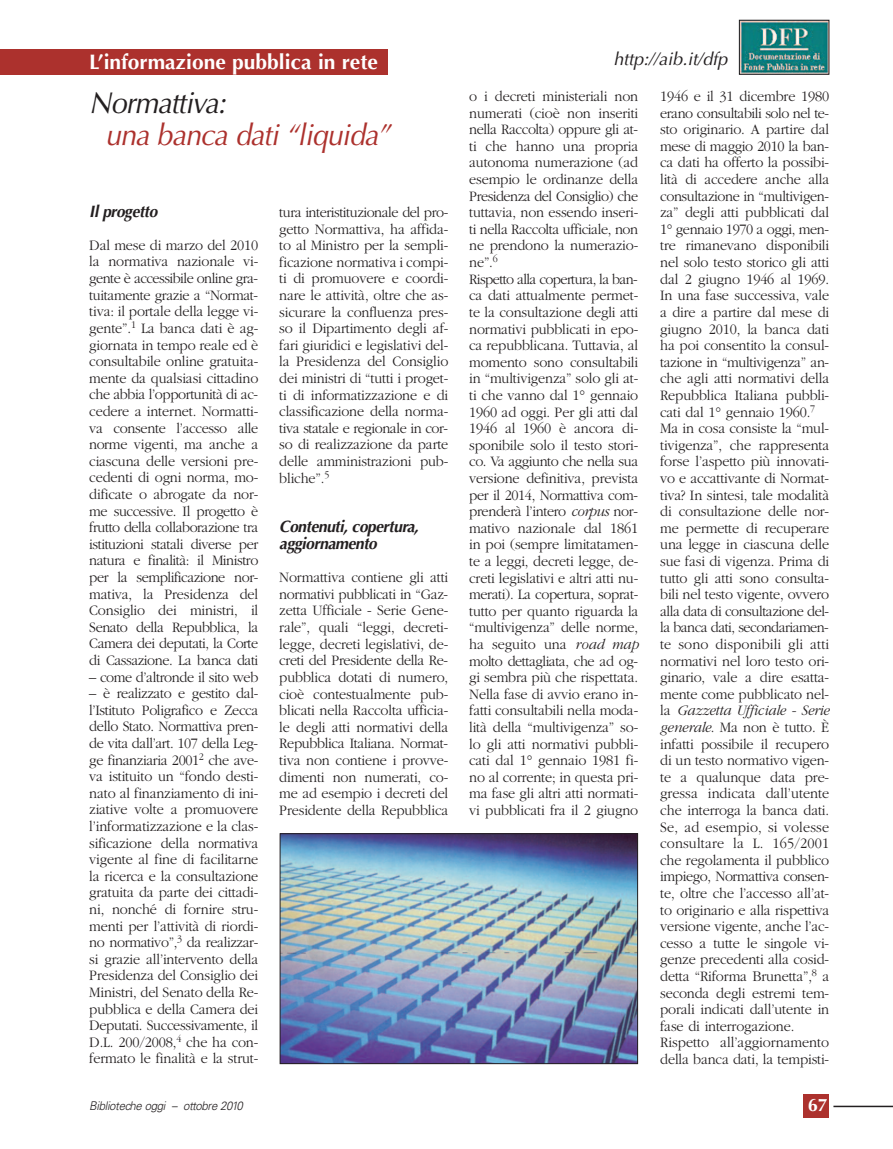
<style>
.page{position:relative;width:893px;height:1149px;background:#fff}
.page>*{position:absolute;margin:0;border:0;box-sizing:border-box;transform-origin:0 0}
.t1{font:italic 30px "Optima";letter-spacing:-.03em;color:#ac312d;scale:.95 1}
.t2{font:italic 30px "Optima";letter-spacing:-.03em;color:#231f20;scale:.95 1}
.t3{font:700 21px "Optima";color:#fff}
.t4{font:italic 18px "Optima";color:#231f20}
.t5{font:700 18px "Optima";color:#fff}
.t6{font:italic 700 16.5px/16.6px "Optima";letter-spacing:-.03em;color:#231f20;scale:.95 1}
.t7{font:300 15px/16.6px "Garamond";letter-spacing:-.01em;color:#231f20;text-align:justify;scale:.95 1}
.t8{font:italic 300 12px "Univers";letter-spacing:-.03em;color:#231f20;scale:.95 1}
.s1{font-style:italic}
</style>
<div class="page">
<div style="left:804px;top:1094px;width:25px;height:23px;background:#ac312d"></div>
<hr style="left:833px;top:1105px;width:60px;height:1px;background:#231f20">
<div style="left:0;top:49px;width:388px;height:25px;background:#ac312d"></div>
<img style="left:741px;top:22px;width:86px;height:50px">
<div style="left:739px;top:20px;width:90px;height:54px;border:1px solid #231f20"></div>
<img style="left:282px;top:835px;width:354px;height:226px">
<div style="left:280px;top:833px;width:358px;height:230px;border:1px solid #231f20"></div>
<h2 class="t3" style="left:89px;top:53px;width:290px">L’informazione pubblica in rete</h2>
<p class="t4" style="left:614px;top:52px;width:116px">http://aib.it/dfp</p>
<h1 class="t2" style="left:89px;top:91px;width:145px">Normattiva:</h1>
<h1 class="t1" style="left:105px;top:122px;width:302px">una banca dati “liquida”</h1>
<p class="t6" style="left:89px;top:204px;width:73px">Il progetto</p>
<p class="t7" style="left:89px;top:236px;width:179px">Dal mese di marzo del 2010 la normativa nazionale vi&shy;gente è accessibile online gra&shy;tuitamente grazie a “Normat&shy;tiva: il portale della legge vi&shy;gente”.<sup>1</sup> La banca dati è ag&shy;giornata in tempo reale ed è consultabile online gratuita&shy;mente da qualsiasi cittadino che abbia l’opportunità di ac&shy;cedere a internet. Normatti&shy;va consente l’accesso alle norme vigenti, ma anche a ciascuna delle versioni pre&shy;cedenti di ogni norma, mo&shy;dificate o abrogate da nor&shy;me successive. Il progetto è frutto della collaborazione tra istituzioni statali diverse per natura e finalità: il Ministro per la semplificazione nor&shy;mativa, la Presidenza del Consiglio dei ministri, il Senato della Repubblica, la Camera dei deputati, la Corte di Cassazione. La banca dati</p>
<p class="t7" style="left:89px;top:668px;width:179px">– come d’altronde il sito web</p>
<p class="t7" style="left:89px;top:684px;width:179px">– è realizzato e gestito dal&shy;l’Istituto Poligrafico e Zecca dello Stato. Normattiva pren&shy;de vita dall’art. 107 della Leg&shy;ge finanziaria 2001<sup>2</sup> che ave&shy;va istituito un “fondo desti&shy;nato al finanziamento di ini&shy;ziative volte a promuovere l’informatizzazione e la clas&shy;sificazione della normativa vigente al fine di facilitarne la ricerca e la consultazione gratuita da parte dei cittadi&shy;ni, nonché di fornire stru&shy;menti per l’attività di riordi&shy;no normativo”,<sup>3</sup> da realizzar&shy;si grazie all’intervento della Presidenza del Consiglio dei Ministri, del Senato della Re&shy;pubblica e della Camera dei Deputati. Successivamente, il D.L. 200/2008,<sup>4</sup> che ha con&shy;fermato le finalità e la strut-</p>
<p class="t7" style="left:279px;top:203px;width:179px">tura interistituzionale del pro&shy;getto Normattiva, ha affida&shy;to al Ministro per la sempli&shy;ficazione normativa i compi&shy;ti di promuovere e coordi&shy;nare le attività, oltre che as&shy;sicurare la confluenza pres&shy;so il Dipartimento degli af&shy;fari giuridici e legislativi del&shy;la Presidenza del Consiglio dei ministri di “tutti i proget&shy;ti di informatizzazione e di classificazione della norma&shy;tiva statale e regionale in cor&shy;so di realizzazione da parte delle amministrazioni pub&shy;bliche”.<sup>5</sup></p>
<p class="t6" style="left:279px;top:520px;width:148px">Contenuti, copertura, aggiornamento</p>
<p class="t7" style="left:279px;top:568px;width:179px">Normattiva contiene gli atti normativi pubblicati in “Gaz&shy;zetta Ufficiale - Serie Gene&shy;rale”, quali “leggi, decreti&shy;legge, decreti legislativi, de&shy;creti del Presidente della Re&shy;pubblica dotati di numero, cioè contestualmente pub&shy;blicati nella Raccolta ufficia&shy;le degli atti normativi della Repubblica Italiana. Normat&shy;tiva non contiene i provve&shy;dimenti non numerati, co&shy;me ad esempio i decreti del Presidente della Repubblica</p>
<p class="t7" style="left:469px;top:87px;width:179px;text-align:left">o i decreti ministeriali non numerati (cioè non inseriti nella Raccolta) oppure gli at&shy;ti che hanno una propria autonoma numerazione (ad esempio le ordinanze della<br>Presidenza del Consiglio) che tuttavia, non essendo inseri&shy;ti nella Raccolta ufficiale, non ne prendono la numerazio&shy;ne”.<sup>6<br></sup>Rispetto alla copertura, la ban&shy;ca dati attualmente permet&shy;te la consultazione degli atti normativi pubblicati in epo&shy;ca repubblicana. Tuttavia, al momento sono consultabili in “multivigenza” solo gli at&shy;ti che vanno dal 1° gennaio<br>1960 ad oggi. Per gli atti dal<br>1946 al 1960 è ancora di&shy;sponibile solo il testo stori&shy;co. Va aggiunto che nella sua versione definitiva, prevista per il 2014, Normattiva com&shy;prenderà l’intero <span class="s1">corpus</span> nor&shy;mativo nazionale dal 1861 in poi (sempre limitatamen&shy;te a leggi, decreti legge, de&shy;creti legislativi e altri atti nu&shy;merati). La copertura, soprat&shy;tutto per quanto riguarda la “multivigenza” delle norme, ha seguito una <span class="s1">road map </span>molto dettagliata, che ad og&shy;gi sembra più che rispettata.<br>Nella fase di avvio erano in&shy;fatti consultabili nella moda&shy;lità della “multivigenza” so&shy;lo gli atti normativi pubbli&shy;cati dal 1° gennaio 1981 fi&shy;no al corrente; in questa pri&shy;ma fase gli altri atti normati&shy;vi pubblicati fra il 2 giugno</p>
<p class="t7" style="left:660px;top:87px;width:179px;text-align:left">1946 e il 31 dicembre 1980 erano consultabili solo nel te&shy;sto originario. A partire dal mese di maggio 2010 la ban&shy;ca dati ha offerto la possibi&shy;lità di accedere anche alla consultazione in “multivigen&shy;za” degli atti pubblicati dal<br>1° gennaio 1970 a oggi, men&shy;tre rimanevano disponibili nel solo testo storico gli atti dal 2 giugno 1946 al 1969.<br>In una fase successiva, vale a dire a partire dal mese di giugno 2010, la banca dati ha poi consentito la consul&shy;tazione in “multivigenza” an&shy;che agli atti normativi della<br>Repubblica Italiana pubbli&shy;cati dal 1° gennaio 1960.<sup>7<br></sup>Ma in cosa consiste la “mul&shy;tivigenza”, che rappresenta forse l’aspetto più innovati&shy;vo e accattivante di Normat&shy;tiva? In sintesi, tale modalità di consultazione delle nor&shy;me permette di recuperare una legge in ciascuna delle sue fasi di vigenza. Prima di tutto gli atti sono consulta&shy;bili nel testo vigente, ovvero alla data di consultazione del&shy;la banca dati, secondariamen&shy;te sono disponibili gli atti normativi nel loro testo ori&shy;ginario, vale a dire esatta&shy;mente come pubblicato nel&shy;la <span class="s1">Gazzetta Ufficiale - Serie generale</span>. Ma non è tutto. È infatti possibile il recupero di un testo normativo vigen&shy;te a qualunque data pre&shy;gressa indicata dall’utente che interroga la banca dati.<br>Se, ad esempio, si volesse consultare la L. 165/2001 che regolamenta il pubblico impiego, Normattiva consen&shy;te, oltre che l’accesso all’at&shy;to originario e alla rispettiva versione vigente, anche l’ac&shy;cesso a tutte le singole vi&shy;genze precedenti alla cosid&shy;detta “Riforma Brunetta”,<sup>8</sup> a seconda degli estremi tem&shy;porali indicati dall’utente in fase di interrogazione.<br>Rispetto all’aggiornamento della banca dati, la tempisti-</p>
<p class="t8" style="left:89px;top:1100px;width:163px">Biblioteche oggi – ottobre 2010</p>
<p class="t5" style="left:808px;top:1097px;width:22px">67</p>
</div>
